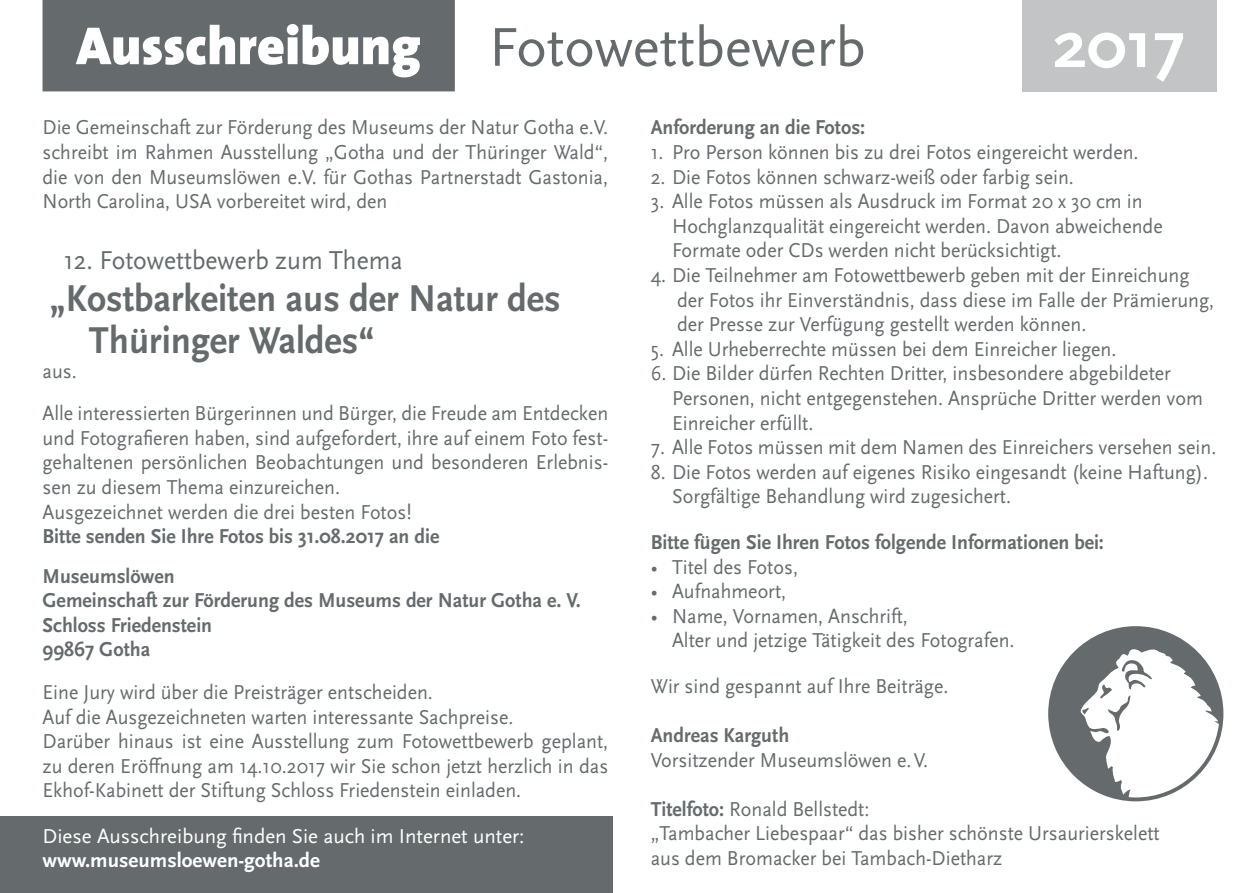
<style>
.page{position:relative;width:1259px;height:893px;background:#fff}
.page>*{position:absolute;margin:0;border:0;box-sizing:border-box;transform-origin:0 0}
.t1{font:700 69px "Scala Sans Pro";color:#fff}
.t2{font:57px "Scala Sans Pro";color:#656b6d}
.t3{font:700 39px/42px "Scala Sans Pro";color:#656b6d;scale:.95 1}
.t4{font:27px "Scala Sans Pro";color:#656b6d;scale:.95 1}
.t5{font:21px/24.6px "Scala Sans Pro";color:#656b6d;scale:.95 1}
.t6{font:700 21px/24.6px "Scala Sans Pro";color:#656b6d;scale:.95 1}
.t7{font:21px "Scala Sans Pro";color:#fff}
.t8{font:700 21px "Scala Sans Pro";color:#fff}
.s1{font-weight:700}
</style>
<div class="page">
<svg style="left:43px;top:0;width:412px;height:91px"></svg>
<svg style="left:1048px;top:626px;width:175px;height:175px"></svg>
<div style="left:0;top:816px;width:612px;height:77px;background:#656b6d"></div>
<div style="left:1021px;top:0;width:195px;height:91px;background:#c2c4c5"></div>
<h2 class="t2" style="left:489px;top:14px;width:378px">Fotowettbewerb</h2>
<h1 class="t1" style="left:1053px;top:4px;width:134px">2017</h1>
<p class="t5" style="left:43px;top:115px;width:597px;text-align:justify">Die Gemeinschaft zur Förderung des Museums der Natur Gotha e.V. schreibt im Rahmen Ausstellung „Gotha und der Thüringer Wald“, die von den Museumslöwen e.V. für Gothas Partnerstadt Gastonia, North Carolina, USA vorbereitet wird, den</p>
<p class="t4" style="left:64px;top:244px;width:358px">12. Fotowettbewerb zum Thema</p>
<h3 class="t3" style="left:89px;top:277px;width:498px;text-indent:-39px">„Kostbarkeiten aus der Natur des<br>Thüringer Waldes“</h3>
<p class="t5" style="left:43px;top:349px;width:597px;line-height:42.6px">aus.<br>Alle interessierten Bürgerinnen und Bürger, die Freude am Entdecken</p>
<p class="t5" style="left:43px;top:425px;width:597px">und Fotografieren haben, sind aufgefordert, ihre auf einem Foto fest&shy;gehaltenen persönlichen Beobachtungen und besonderen Erlebnis&shy;sen zu diesem Thema einzureichen.<br>Ausgezeichnet werden die drei besten Fotos!</p>
<p class="t6" style="left:43px;top:516px;width:419px;line-height:39.6px">Bitte senden Sie Ihre Fotos bis 31.08.2017 an die<br>Museumslöwen</p>
<p class="t6" style="left:43px;top:588px;width:568px">Gemeinschaft zur Förderung des Museums der Natur Gotha e. V.<br>Schloss Friedenstein<br>99867 Gotha</p>
<p class="t5" style="left:43px;top:680px;width:597px">Eine Jury wird über die Preisträger entscheiden.<br>Auf die Ausgezeichneten warten interessante Sachpreise.<br>Darüber hinaus ist eine Ausstellung zum Fotowettbewerb geplant, zu deren Eröffnung am 14.10.2017 wir Sie schon jetzt herzlich in das Ekhof-Kabinett der Stiftung Schloss Friedenstein einladen.</p>
<p class="t7" style="left:43px;top:824px;width:483px">Diese Ausschreibung finden Sie auch im Internet unter:</p>
<p class="t8" style="left:43px;top:848px;width:279px">www.museumsloewen-gotha.de</p>
<p class="t6" style="left:651px;top:115px;width:227px">Anforderung an die Fotos:</p>
<p class="t5" style="left:651px;top:140px;width:515px">1. Pro Person können bis zu drei Fotos eingereicht werden.</p>
<p class="t5" style="left:651px;top:164px;width:447px">2. Die Fotos können schwarz-weiß oder farbig sein.</p>
<p class="t5" style="left:672px;top:189px;width:518px;text-indent:-21px">3. Alle Fotos müssen als Ausdruck im Format 20 x 30 cm in<br>Hochglanzqualität eingereicht werden. Davon abweichende<br>Formate oder CDs werden nicht berücksichtigt.</p>
<p class="t5" style="left:677px;top:263px;width:567px;text-indent:-26px">4. Die Teilnehmer am Fotowettbewerb geben mit der Einreichung der Fotos ihr Einverständnis, dass diese im Falle der Prämierung, der Presse zur Verfügung gestellt werden können.</p>
<p class="t5" style="left:651px;top:337px;width:492px">5. Alle Urheberrechte müssen bei dem Einreicher liegen.</p>
<p class="t5" style="left:672px;top:361px;width:560px;text-indent:-21px">6. Die Bilder dürfen Rechten Dritter, insbesondere abgebildeter<br>Personen, nicht entgegenstehen. Ansprüche Dritter werden vom<br>Einreicher erfüllt.</p>
<p class="t5" style="left:651px;top:435px;width:597px">7. Alle Fotos müssen mit dem Namen des Einreichers versehen sein.</p>
<p class="t5" style="left:672px;top:460px;width:566px;text-indent:-21px">8. Die Fotos werden auf eigenes Risiko eingesandt (keine Haftung).<br>Sorgfältige Behandlung wird zugesichert.</p>
<p class="t6" style="left:651px;top:530px;width:478px">Bitte fügen Sie Ihren Fotos folgende Informationen bei:</p>
<p class="t5" style="left:651px;top:554px;width:156px">• Titel des Fotos,</p>
<p class="t5" style="left:651px;top:579px;width:144px">• Aufnahmeort,</p>
<p class="t5" style="left:672px;top:603px;width:362px;text-indent:-21px">• Name, Vornamen, Anschrift,<br>Alter und jetzige Tätigkeit des Fotografen.</p>
<p class="t5" style="left:651px;top:674px;width:315px">Wir sind gespannt auf Ihre Beiträge.</p>
<p class="t6" style="left:651px;top:723px;width:147px">Andreas Karguth</p>
<p class="t5" style="left:651px;top:747px;width:294px">Vorsitzender Museumslöwen e.V.</p>
<p class="t5" style="left:651px;top:797px;width:537px"><span class="s1">Titelfoto:</span> Ronald Bellstedt:<br>„Tambacher Liebespaar“ das bisher schönste Ursaurierskelett aus dem Bromacker bei Tambach-Dietharz</p>
</div>
